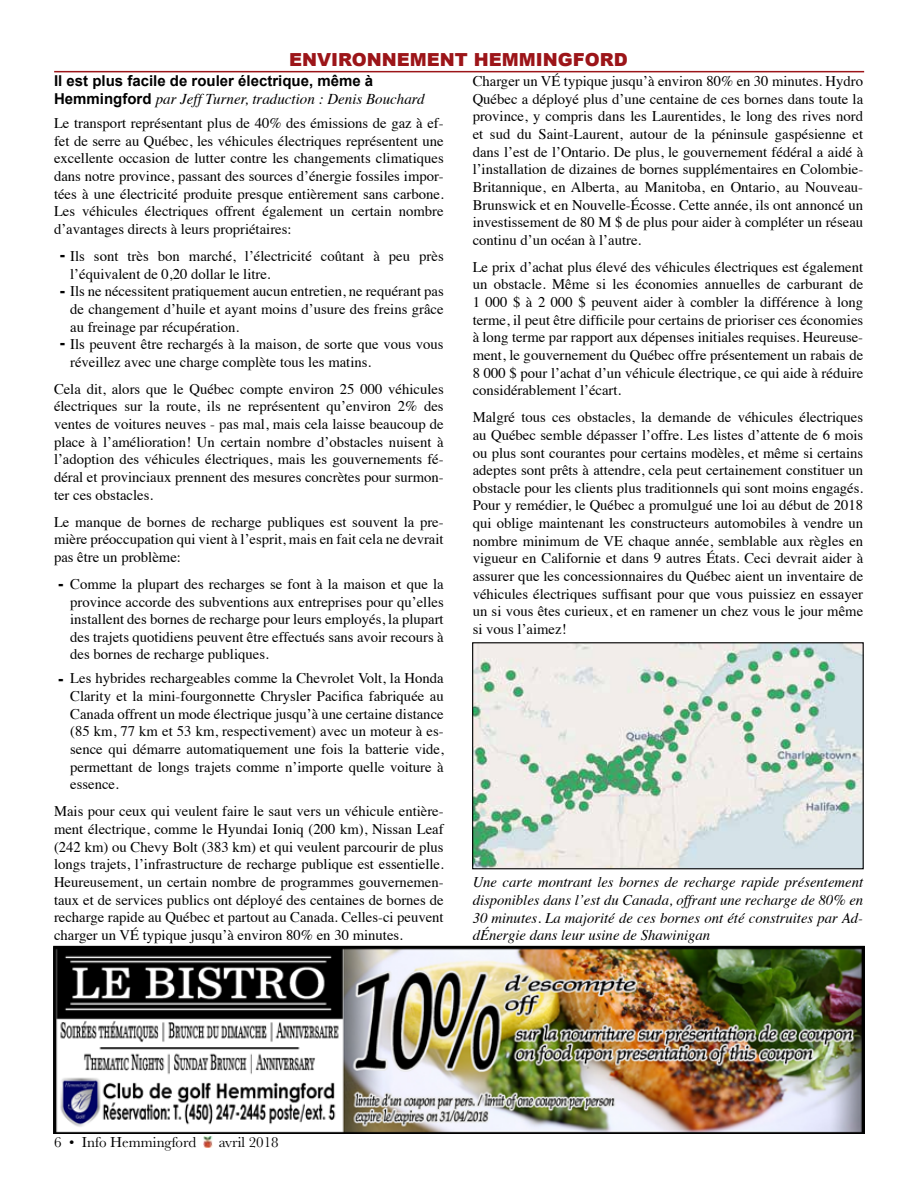
<style>
.page{position:relative;width:918px;height:1188px;background:#fff}
.page>*{position:absolute;margin:0;border:0;box-sizing:border-box;transform-origin:0 0}
.t1{font:900 18px "Arial";color:#9c1519}
.t2{font:italic 15px "Times";color:#000}
.t3{font:700 15px "Arial";color:#000}
.t4{font:15px "Baskerville";color:#000}
.t5{font:14.7px/17.7px "Times";color:#000;text-align:justify}
.t6{font:italic 14.7px/17.7px "Times";color:#000;text-align:justify}
.t7{font:900 14.7px "Arial";color:#000}
.s1{font-family:"Arial";font-weight:700;font-style:normal}
.s2{font-family:"Arial";font-weight:900}
</style>
<div class="page">
<svg style="left:204px;top:1136px;width:9px;height:12px"></svg>
<img style="left:56px;top:949px;width:806px;height:182px">
<div style="left:53px;top:946px;width:812px;height:188px;border:2px solid #000"></div>
<hr style="left:54px;top:71px;width:810px;height:1px;background:#9c1519">
<img style="left:474px;top:644px;width:388px;height:223px">
<div style="left:472px;top:642px;width:392px;height:227px;border:1px solid #000"></div>
<p class="t1" style="left:289px;top:47px;width:340px">ENVIRONNEMENT HEMMINGFORD</p>
<p class="t3" style="left:54px;top:71px;width:321px">Il est plus facile de rouler électrique, même à</p>
<p class="t2" style="left:54px;top:86px;width:372px"><span class="s1">Hemmingford</span> par Jeff Turner, traduction : Denis Bouchard</p>
<p class="t5" style="left:54px;top:113px;width:391px">Le transport représentant plus de 40% des émissions de gaz à ef&shy;fet de serre au Québec, les véhicules électriques représentent une excellente occasion de lutter contre les changements climatiques dans notre province, passant des sources d’énergie fossiles impor&shy;tées à une électricité produite presque entièrement sans carbone.<br>Les véhicules électriques offrent également un certain nombre d’avantages directs à leurs propriétaires:</p>
<p class="t5" style="left:70px;top:246px;width:375px;text-indent:-10px"><span class="s2">-</span> Ils sont très bon marché, l’électricité coûtant à peu près l’équivalent de 0,20 dollar le litre.</p>
<p class="t5" style="left:70px;top:281px;width:375px;text-indent:-10px"><span class="s2">-</span> Ils ne nécessitent pratiquement aucun entretien, ne requérant pas de changement d’huile et ayant moins d’usure des freins grâce au freinage par récupération.</p>
<p class="t5" style="left:70px;top:334px;width:375px;text-indent:-10px"><span class="s2">-</span> Ils peuvent être rechargés à la maison, de sorte que vous vous réveillez avec une charge complète tous les matins.</p>
<p class="t5" style="left:54px;top:379px;width:391px">Cela dit, alors que le Québec compte environ 25 000 véhicules électriques sur la route, ils ne représentent qu’environ 2% des ventes de voitures neuves - pas mal, mais cela laisse beaucoup de place à l’amélioration! Un certain nombre d’obstacles nuisent à l’adoption des véhicules électriques, mais les gouvernements fé&shy;déral et provinciaux prennent des mesures concrètes pour surmon&shy;ter ces obstacles.</p>
<p class="t5" style="left:54px;top:512px;width:391px">Le manque de bornes de recharge publiques est souvent la pre&shy;mière préoccupation qui vient à l’esprit, mais en fait cela ne devrait pas être un problème:</p>
<p class="t5" style="left:70px;top:574px;width:375px">Comme la plupart des recharges se font à la maison et que la province accorde des subventions aux entreprises pour qu’elles installent des bornes de recharge pour leurs employés, la plupart des trajets quotidiens peuvent être effectués sans avoir recours à des bornes de recharge publiques.</p>
<p class="t5" style="left:70px;top:668px;width:375px">Les hybrides rechargeables comme la Chevrolet Volt, la Honda Clarity et la mini-fourgonnette Chrysler Pacifica fabriquée au Canada offrent un mode électrique jusqu’à une certaine distance (85 km, 77 km et 53 km, respectivement) avec un moteur à es&shy;sence qui démarre automatiquement une fois la batterie vide, permettant de longs trajets comme n’importe quelle voiture à essence.</p>
<p class="t5" style="left:54px;top:801px;width:391px">Mais pour ceux qui veulent faire le saut vers un véhicule entière&shy;ment électrique, comme le Hyundai Ioniq (200 km), Nissan Leaf (242 km) ou Chevy Bolt (383 km) et qui veulent parcourir de plus longs trajets, l’infrastructure de recharge publique est essentielle.<br>Heureusement, un certain nombre de programmes gouvernemen&shy;taux et de services publics ont déployé des centaines de bornes de recharge rapide au Québec et partout au Canada. Celles-ci peuvent charger un VÉ typique jusqu’à environ 80% en 30 minutes.</p>
<p class="t7" style="left:58px;top:573px;width:6px">-</p>
<p class="t7" style="left:58px;top:668px;width:6px">-</p>
<p class="t5" style="left:473px;top:71px;width:392px">Charger un VÉ typique jusqu’à environ 80% en 30 minutes. Hydro Québec a déployé plus d’une centaine de ces bornes dans toute la province, y compris dans les Laurentides, le long des rives nord et sud du Saint-Laurent, autour de la péninsule gaspésienne et dans l’est de l’Ontario. De plus, le gouvernement fédéral a aidé à l’installation de dizaines de bornes supplémentaires en Colombie-Britannique, en Alberta, au Manitoba, en Ontario, au Nouveau-Brunswick et en Nouvelle-Écosse. Cette année, ils ont annoncé un investissement de 80 M $ de plus pour aider à compléter un réseau continu d’un océan à l’autre.</p>
<p class="t5" style="left:473px;top:257px;width:392px">Le prix d’achat plus élevé des véhicules électriques est également un obstacle. Même si les économies annuelles de carburant de 1 000 $ à 2 000 $ peuvent aider à combler la différence à long terme, il peut être difficile pour certains de prioriser ces économies à long terme par rapport aux dépenses initiales requises. Heureuse&shy;ment, le gouvernement du Québec offre présentement un rabais de 8 000 $ pour l’achat d’un véhicule électrique, ce qui aide à réduire considérablement l’écart.</p>
<p class="t5" style="left:473px;top:407px;width:392px">Malgré tous ces obstacles, la demande de véhicules électriques au Québec semble dépasser l’offre. Les listes d’attente de 6 mois ou plus sont courantes pour certains modèles, et même si certains adeptes sont prêts à attendre, cela peut certainement constituer un obstacle pour les clients plus traditionnels qui sont moins engagés.<br>Pour y remédier, le Québec a promulgué une loi au début de 2018 qui oblige maintenant les constructeurs automobiles à vendre un nombre minimum de VE chaque année, semblable aux règles en vigueur en Californie et dans 9 autres États. Ceci devrait aider à assurer que les concessionnaires du Québec aient un inventaire de véhicules électriques suffisant pour que vous puissiez en essayer un si vous êtes curieux, et en ramener un chez vous le jour même si vous l’aimez!</p>
<p class="t6" style="left:473px;top:873px;width:392px">Une carte montrant les bornes de recharge rapide présentement disponibles dans l’est du Canada, offrant une recharge de 80% en 30 minutes. La majorité de ces bornes ont été construites par Ad&shy;dÉnergie dans leur usine de Shawinigan</p>
<p class="t4" style="left:54px;top:1133px;width:144px">6 • Info Hemmingford</p>
<p class="t4" style="left:219px;top:1133px;width:62px">avril 2018</p>
</div>
